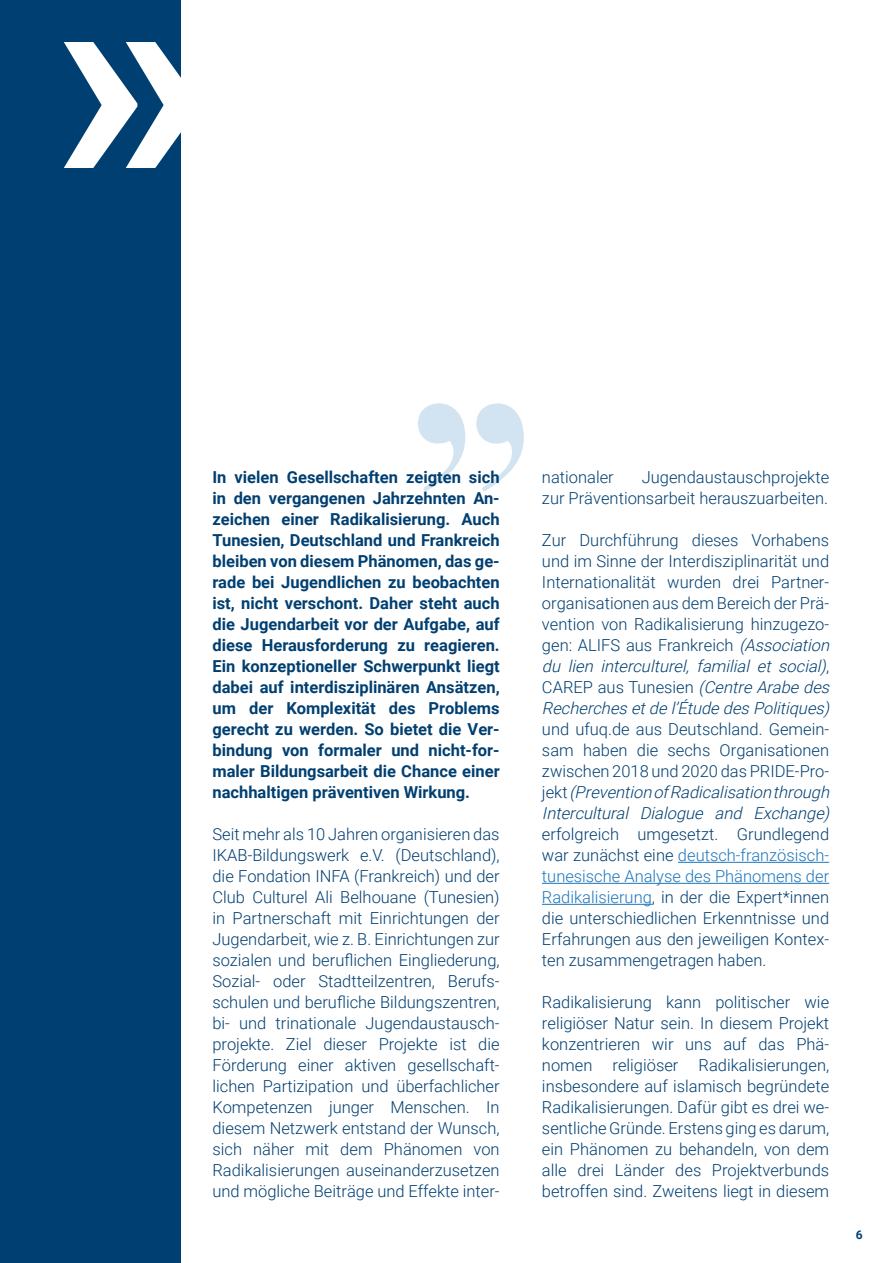
<style>
.page{position:relative;width:893px;height:1263px;background:#fff}
.page>*{position:absolute;margin:0;border:0;box-sizing:border-box;transform-origin:0 0}
.t1{font:700 282.45px "Didot LT Pro";color:#d2e4f1}
.t2{font:300 16.5px/21px "Roboto";color:#003f71;text-align:justify}
.t3{font:700 16.5px/21px "Roboto";color:#003f71;text-align:justify}
.t4{font:700 12px "Roboto";color:#003f71}
.s1{font-style:italic}
.s2{color:#1d76bc}
</style>
<div class="page">
<hr style="left:678px;top:862px;width:151px;height:1px;background:#1d76bc">
<hr style="left:542px;top:883px;width:287px;height:1px;background:#1d76bc">
<hr style="left:542px;top:904px;width:110px;height:1px;background:#1d76bc">
<div style="left:0;top:0;width:180px;height:1263px;background:#003f71"></div>
<svg style="left:64px;top:42px;width:117px;height:126px"></svg>
<h1 class="t1" style="left:405px;top:334px;width:132px">”</h1>
<p class="t3" style="left:212px;top:466px;width:289px">In vielen Gesellschaften zeigten sich in den vergangenen Jahrzehnten An&shy;zeichen einer Radikalisierung. Auch Tunesien, Deutschland und Frankreich bleiben von diesem Phänomen, das ge&shy;rade bei Jugendlichen zu beobachten ist, nicht verschont. Daher steht auch die Jugendarbeit vor der Aufgabe, auf diese Herausforderung zu reagieren.<br>Ein konzeptioneller Schwerpunkt liegt dabei auf interdisziplinären Ansätzen, um der Komplexität des Problems gerecht zu werden. So bietet die Ver&shy;bindung von formaler und nicht-for&shy;maler Bildungsarbeit die Chance einer nachhaltigen präventiven Wirkung.</p>
<p class="t2" style="left:212px;top:823px;width:289px">Seit mehr als 10 Jahren organisieren das IKAB-Bildungswerk e.V. (Deutschland), die Fondation INFA (Frankreich) und der Club Culturel Ali Belhouane (Tunesien) in Partnerschaft mit Einrichtungen der Jugendarbeit, wie z. B. Einrichtungen zur sozialen und beruflichen Eingliederung, Sozial- oder Stadtteilzentren, Berufs&shy;schulen und berufliche Bildungszentren, bi- und trinationale Jugendaustausch&shy;projekte. Ziel dieser Projekte ist die Förderung einer aktiven gesellschaft&shy;lichen Partizipation und überfachlicher Kompetenzen junger Menschen. In diesem Netzwerk entstand der Wunsch, sich näher mit dem Phänomen von Radikalisierungen auseinanderzusetzen und mögliche Beiträge und Effekte inter-</p>
<p class="t2" style="left:542px;top:466px;width:289px;text-align:right">Jugendaustauschprojekte<br>zur Präventionsarbeit herauszuarbeiten.</p>
<p class="t2" style="left:542px;top:529px;width:293px;text-align:left">Zur Durchführung dieses Vorhabens und im Sinne der Interdisziplinarität und Internationalität wurden drei Partner&shy;organisationen aus dem Bereich der Prä&shy;vention von Radikalisierung hinzugezo&shy;gen: ALIFS aus Frankreich <span class="s1">(Association du lien interculturel, familial et social)</span>, CAREP aus Tunesien <span class="s1">(CentreArabedes Recherchesetdel’ÉtudedesPolitiques)</span></p>
<p class="t2" style="left:542px;top:718px;width:293px;text-align:left">und ufuq.de aus Deutschland. Gemein&shy;sam haben die sechs Organisationen zwischen 2018 und 2020 das PRIDE-Pro&shy;j e k t <span class="s1">(Prevention ofRadicalisation through Intercultural Dialogue and Exchange)</span></p>
<p class="t2" style="left:542px;top:823px;width:289px">erfolgreich umgesetzt. Grundlegend war zunächst eine <span class="s2">deutsch-französisch&shy;tunesische Analyse des Phänomens der Radikalisierung</span>, in der die Expert*innen die unterschiedlichen Erkenntnisse und Erfahrungen aus den jeweiligen Kontex&shy;ten zusammengetragen haben.</p>
<p class="t2" style="left:542px;top:991px;width:289px">Radikalisierung kann politischer wie religiöser Natur sein. In diesem Projekt konzentrieren wir uns auf das Phä&shy;nomen religiöser Radikalisierungen, insbesondere auf islamisch begründete Radikalisierungen. Dafür gibt es drei we&shy;sentliche Gründe. Erstens ging es darum, ein Phänomen zu behandeln, von dem alle drei Länder des Projektverbunds betroffen sind. Zweitens liegt in diesem</p>
<p class="t2" style="left:542px;top:466px;width:73px">nationaler</p>
<p class="t4" style="left:856px;top:1226px;width:8px">6</p>
</div>
